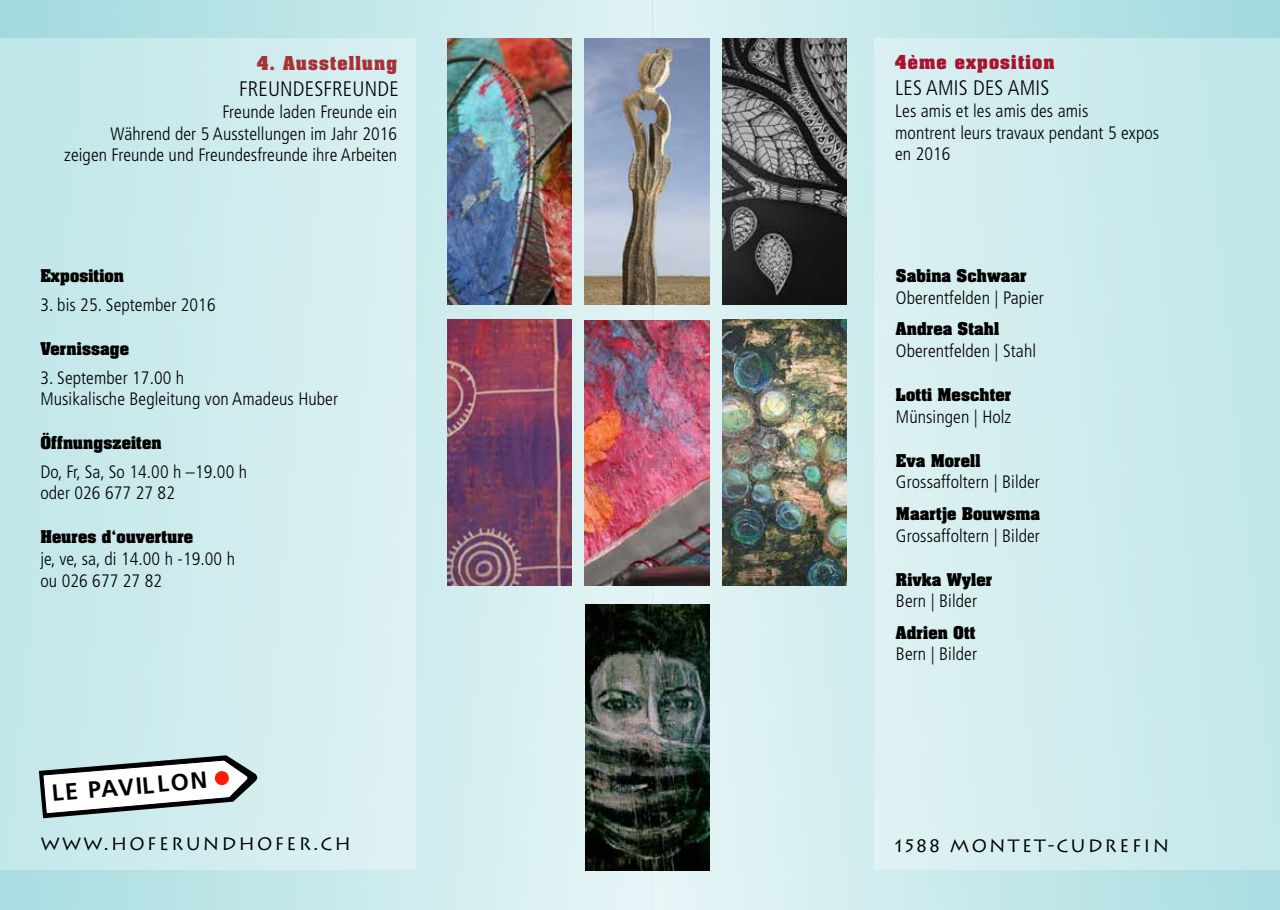
<style>
.page{position:relative;width:1280px;height:910px;background:#fff}
.page>*{position:absolute;margin:0;border:0;box-sizing:border-box;transform-origin:0 0}
.t1{font:700 23.4px "Frutiger";color:#000}
.t2{font:300 condensed 21px "Frutiger";letter-spacing:.01em;color:#000}
.t3{font:300 condensed 18px/21.6px "Frutiger";letter-spacing:.005em;color:#000}
.t4{font:18px "Lithos";letter-spacing:.12em;color:#000}
.t5{font:700 16.35px "Aachen";letter-spacing:.07em;color:#a81330}
.t6{font:700 16.35px "Aachen";letter-spacing:.07em;color:#a83138}
.t7{font:700 15px "Aachen";letter-spacing:.005em;color:#000}
</style>
<div class="page">
<div style="left:0;top:0;width:653px;height:910px;background:linear-gradient(to right,#a5dde1,#e2f1f2)"></div>
<div style="left:653px;top:0;width:627px;height:910px;background:linear-gradient(to right,#e2f1f2,#a5dde1)"></div>
<div style="left:874px;top:38px;width:406px;height:832px;background:linear-gradient(to right,#ddf1f3,#c2e7e9)"></div>
<div style="left:0;top:38px;width:416px;height:832px;background:linear-gradient(to right,#c1e6e9,#dcf1f2)"></div>
<img style="left:585px;top:320px;width:124px;height:266px">
<img style="left:585px;top:604px;width:125px;height:266px">
<img style="left:722px;top:38px;width:124px;height:266px">
<img style="left:448px;top:38px;width:124px;height:266px">
<img style="left:722px;top:320px;width:124px;height:266px">
<svg style="left:37px;top:757px;width:222px;height:63px"></svg>
<div style="left:215px;top:771px;width:14px;height:14px;background:#ff1a00;border-radius:50%"></div>
<img style="left:585px;top:38px;width:125px;height:266px">
<img style="left:448px;top:320px;width:124px;height:266px">
<p class="t6" style="left:257px;top:51px;width:142px">4. Ausstellung</p>
<p class="t2" style="left:239px;top:77px;width:161px">FREUNDESFREUNDE</p>
<p class="t3" style="left:64px;top:101px;width:334px;text-align:right">Freunde laden Freunde ein<br>Während der 5 Ausstellungen im Jahr 2016 zeigen Freunde und Freundesfreunde ihre Arbeiten</p>
<p class="t7" style="left:40px;top:265px;width:85px">Exposition</p>
<p class="t3" style="left:40px;top:295px;width:177px">3. bis 25. September 2016</p>
<p class="t7" style="left:40px;top:337px;width:90px">Vernissage</p>
<p class="t3" style="left:40px;top:367px;width:299px">3. September 17.00 h<br>Musikalische Begleitung von Amadeus Huber</p>
<p class="t7" style="left:40px;top:431px;width:123px">Öffnungszeiten</p>
<p class="t3" style="left:40px;top:461px;width:208px">Do, Fr, Sa, So 14.00 h –19.00 h oder 026 677 27 82</p>
<p class="t7" style="left:40px;top:526px;width:154px">Heures d‘ouverture</p>
<p class="t3" style="left:40px;top:548px;width:196px">je, ve, sa, di 14.00 h -19.00 h ou 026 677 27 82</p>
<p class="t1" style="left:51px;top:780px;width:158px;rotate:-5deg">LE PAVILLON</p>
<p class="t5" style="left:895px;top:50px;width:161px">4ème exposition</p>
<p class="t2" style="left:895px;top:76px;width:156px">LES AMIS DES AMIS</p>
<p class="t3" style="left:895px;top:100px;width:266px">Les amis et les amis des amis<br>montrent leurs travaux pendant 5 expos en 2016</p>
<p class="t7" style="left:896px;top:265px;width:132px">Sabina Schwaar</p>
<p class="t3" style="left:896px;top:287px;width:149px">Oberentfelden | Papier</p>
<p class="t7" style="left:896px;top:318px;width:105px">Andrea Stahl</p>
<p class="t3" style="left:896px;top:340px;width:142px">Oberentfelden | Stahl</p>
<p class="t7" style="left:896px;top:384px;width:117px">Lotti Meschter</p>
<p class="t3" style="left:896px;top:406px;width:117px">Münsingen | Holz</p>
<p class="t7" style="left:896px;top:450px;width:86px">Eva Morell</p>
<p class="t3" style="left:896px;top:472px;width:146px">Grossaffoltern | Bilder</p>
<p class="t7" style="left:896px;top:503px;width:146px">Maartje Bouwsma</p>
<p class="t3" style="left:896px;top:525px;width:146px">Grossaffoltern | Bilder</p>
<p class="t7" style="left:896px;top:568px;width:98px">Rivka Wyler</p>
<p class="t3" style="left:896px;top:590px;width:83px">Bern | Bilder</p>
<p class="t7" style="left:896px;top:622px;width:81px">Adrien Ott</p>
<p class="t3" style="left:896px;top:644px;width:83px">Bern | Bilder</p>
<p class="t4" style="left:40px;top:833px;width:312px">WWW.HOFERUNDHOFER.CH</p>
<p class="t4" style="left:895px;top:835px;width:276px">1588 MONTET-CUDREFIN</p>
</div>
